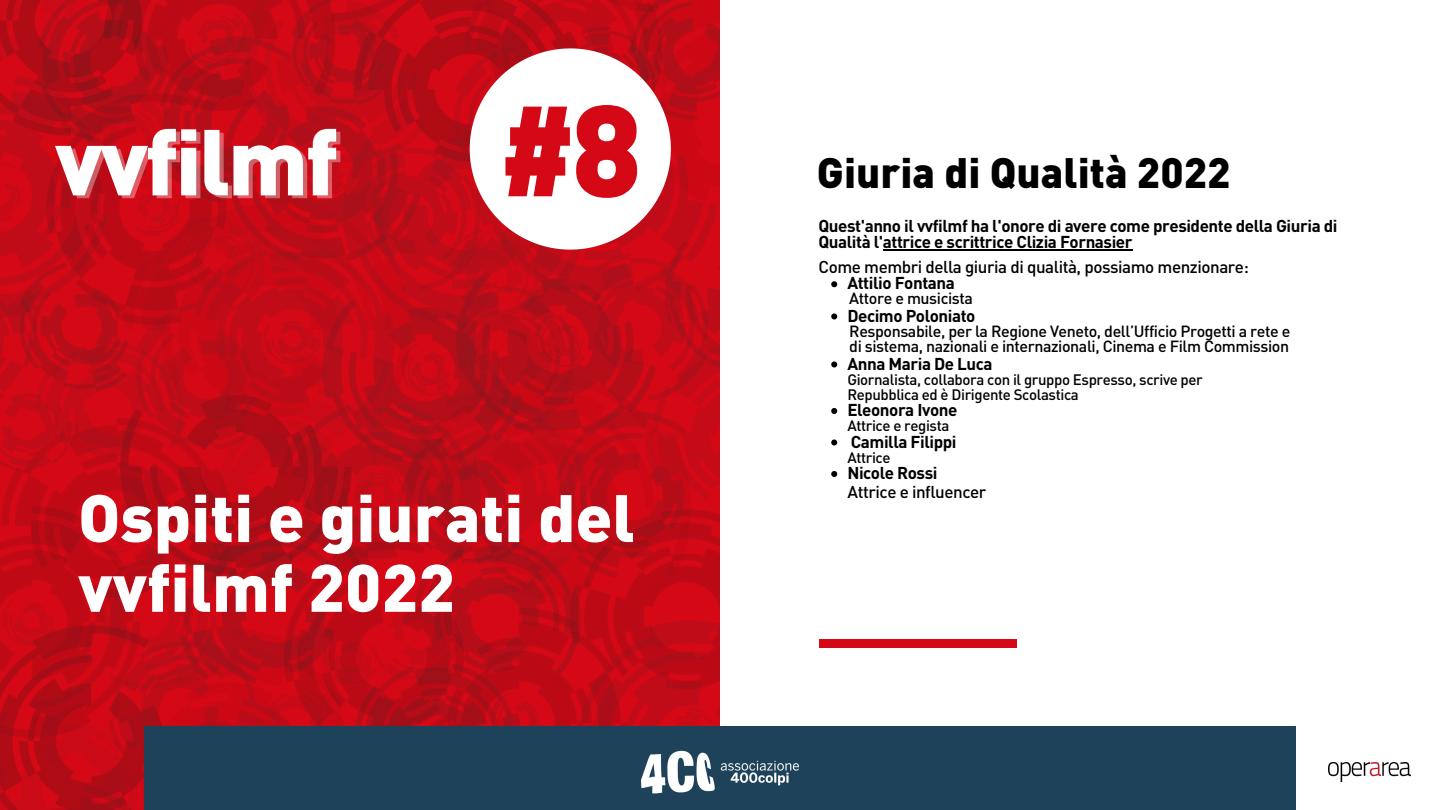
<style>
.page{position:relative;width:1440px;height:810px;background:#fff}
.page>*{position:absolute;margin:0;border:0;box-sizing:border-box;transform-origin:0 0}
.t1{font:800 115px "Cooper Hewitt";color:#d50816}
.t2{font:900 92px "DIN Pro";letter-spacing:-.03em;color:#fff}
.t3{font:900 66px/69.8px "DIN Pro";color:#fff}
.t4{font:900 42px "DIN Pro";color:#000}
.t5{font:700 17px/31.5px "DIN Pro";letter-spacing:-.025em;color:#000}
.t6{font:500 17px "DIN Pro";letter-spacing:-.025em;color:#000}
.t7{font:500 16px/32.2px "DIN Pro";letter-spacing:-.025em;color:#000}
.t8{font:500 15px/15px "DIN Pro";letter-spacing:-.025em;color:#000}
</style>
<div class="page">
<img style="left:0;top:0;width:720px;height:810px">
<div style="left:145px;top:726px;width:1151px;height:84px;background:#1e4259"></div>
<div style="left:819px;top:640px;width:197px;height:8px;background:#d50816"></div>
<img style="left:641px;top:751px;width:158px;height:43px">
<svg style="left:470px;top:48px;width:201px;height:202px"></svg>
<svg style="left:831px;top:281px;width:6px;height:6px"></svg>
<svg style="left:831px;top:313px;width:6px;height:6px"></svg>
<svg style="left:831px;top:361px;width:6px;height:6px"></svg>
<svg style="left:831px;top:408px;width:6px;height:6px"></svg>
<svg style="left:831px;top:439px;width:6px;height:6px"></svg>
<svg style="left:831px;top:471px;width:6px;height:6px"></svg>
<hr style="left:883px;top:250px;width:249px;height:1px;background:#000">
<img style="left:1328px;top:763px;width:83px;height:19px">
<h2 class="t2" style="left:55px;top:101px;width:285px">vvfilmf</h2>
<h1 class="t1" style="left:503px;top:110px;width:139px">#8</h1>
<h3 class="t3" style="left:78px;top:480px;width:558px">Ospiti e giurati del vvfilmf 2022</h3>
<h3 class="t4" style="left:817px;top:144px;width:415px">Giuria di Qualità 2022</h3>
<p class="t5" style="left:818px;top:217px;width:521px;line-height:16.5px">Quest'anno il vvfilmf ha l'onore di avere come presidente della Giuria di<br>Qualità l'attrice e scrittrice Clizia Fornasier</p>
<p class="t6" style="left:818px;top:256px;width:432px">Come membri della giuria di qualità, possiamo menzionare:</p>
<p class="t7" style="left:849px;top:282px;width:443px">Attore e musicista<br>Responsabile, per la Regione Veneto, dell’Ufficio Progetti a rete e</p>
<p class="t7" style="left:849px;top:330px;width:441px">di sistema, nazionali e internazionali, Cinema e Film Commission</p>
<p class="t8" style="left:847px;top:371px;width:357px">Giornalista, collabora con il gruppo Espresso, scrive per<br>Repubblica ed è Dirigente Scolastica</p>
<p class="t8" style="left:847px;top:410px;width:104px;line-height:31.5px">Attrice e regista<br>Attrice</p>
<p class="t6" style="left:848px;top:481px;width:140px">Attrice e influencer</p>
<p class="t5" style="left:847px;top:267px;width:130px;line-height:32.2px">Attilio Fontana<br>Decimo Poloniato</p>
<p class="t5" style="left:847px;top:347px;width:147px">Anna Maria De Luca</p>
<p class="t5" style="left:847px;top:394px;width:112px;text-align:justify">Eleonora Ivone Camilla Filippi Nicole Rossi</p>
</div>
